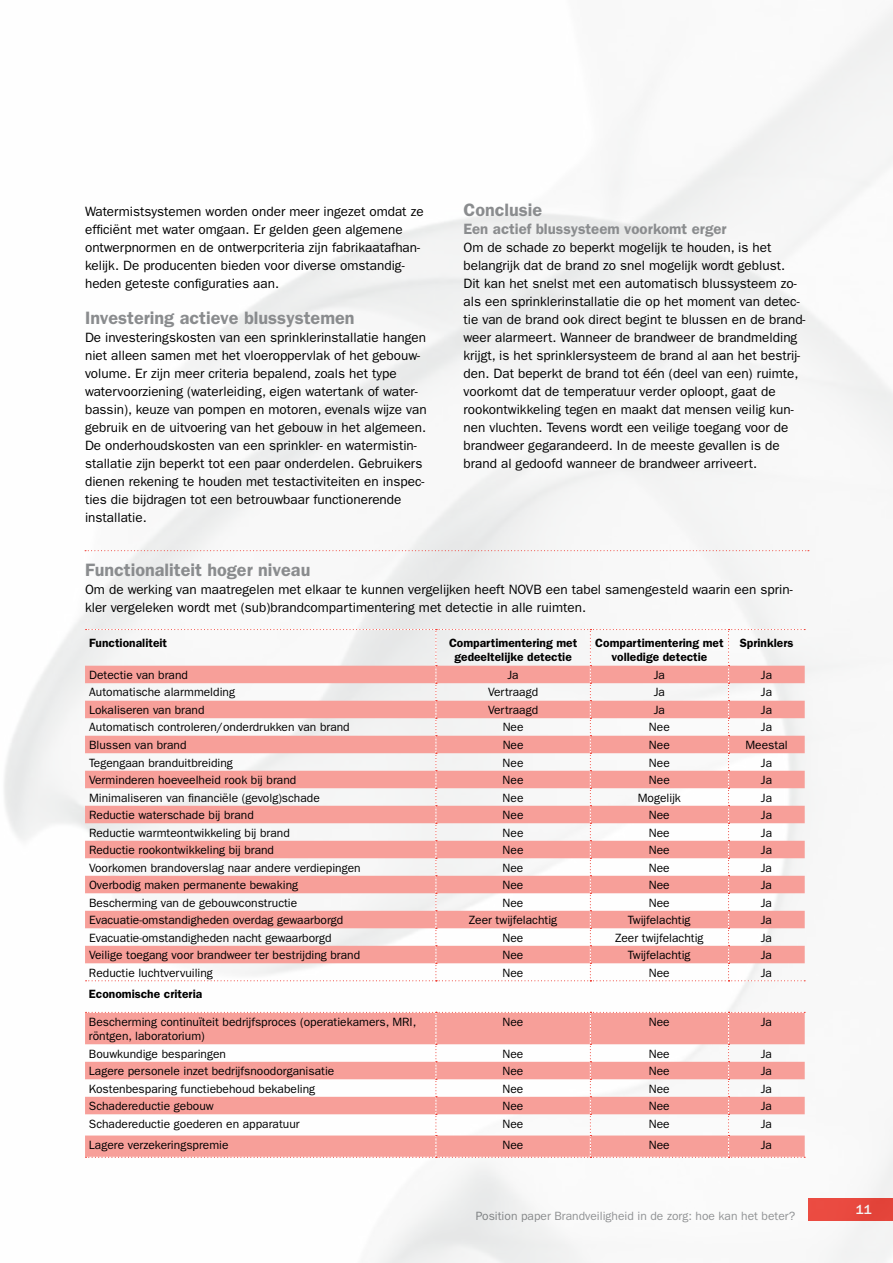
<style>
.page{position:relative;width:893px;height:1263px;background:#fff}
.page>*{position:absolute;margin:0;border:0;box-sizing:border-box;transform-origin:0 0}
.t1{font:600 18px "Franklin Gothic";color:#8a8c8e}
.t2{font:600 15px "Franklin Gothic";color:#8a8c8e}
.t3{font:13.5px/18px "Franklin Gothic";color:#000}
.t4{font:500 13.5px "Franklin Gothic";color:#fff}
.t5{font:12px/14.4px "Franklin Gothic";color:#000}
.t6{font:600 12px/14.4px "Franklin Gothic";color:#000;text-align:center}
.t7{font:12px "Franklin Gothic";color:#8a8c8e}
</style>
<div class="page">
<img style="left:4px;top:9px;width:889px;height:1254px">
<svg style="left:85px;top:666px;width:720px;height:491px"></svg>
<svg style="left:86px;top:1012px;width:719px;height:146px"></svg>
<svg style="left:86px;top:629px;width:719px;height:352px"></svg>
<svg style="left:85px;top:550px;width:724px;height:1px"></svg>
<p class="t3" style="left:85px;top:203px;width:340px">Watermistsystemen worden onder meer ingezet omdat ze efficiënt met water omgaan. Er gelden geen algemene ontwerpnormen en de ontwerpcriteria zijn fabrikaatafhan&shy;kelijk. De producenten bieden voor diverse omstandig&shy;heden geteste configuraties aan.</p>
<h1 class="t1" style="left:85px;top:307px;width:271px">Investering actieve blussystemen</h1>
<p class="t3" style="left:85px;top:329px;width:343px">De investeringskosten van een sprinklerinstallatie hangen niet alleen samen met het vloeroppervlak of het gebouw&shy;volume. Er zijn meer criteria bepalend, zoals het type watervoorziening (waterleiding, eigen watertank of water&shy;bassin), keuze van pompen en motoren, evenals wijze van gebruik en de uitvoering van het gebouw in het algemeen.<br>De onderhoudskosten van een sprinkler- en watermistin&shy;stallatie zijn beperkt tot een paar onderdelen. Gebruikers dienen rekening te houden met testactiviteiten en inspec&shy;ties die bijdragen tot een betrouwbaar functionerende installatie.</p>
<h1 class="t1" style="left:463px;top:199px;width:80px">Conclusie</h1>
<p class="t2" style="left:463px;top:220px;width:265px">Een actief blussysteem voorkomt erger</p>
<p class="t3" style="left:463px;top:239px;width:344px">Om de schade zo beperkt mogelijk te houden, is het belangrijk dat de brand zo snel mogelijk wordt geblust.<br>Dit kan het snelst met een automatisch blussysteem zo&shy;als een sprinklerinstallatie die op het moment van detec&shy;tie van de brand ook direct begint te blussen en de brand&shy;weer alarmeert. Wanneer de brandweer de brandmelding krijgt, is het sprinklersysteem de brand al aan het bestrij&shy;den. Dat beperkt de brand tot één (deel van een) ruimte, voorkomt dat de temperatuur verder oploopt, gaat de rookontwikkeling tegen en maakt dat mensen veilig kun&shy;nen vluchten. Tevens wordt een veilige toegang voor de brandweer gegarandeerd. In de meeste gevallen is de brand al gedoofd wanneer de brandweer arriveert.</p>
<h1 class="t1" style="left:85px;top:559px;width:227px">Functionaliteit hoger niveau</h1>
<p class="t3" style="left:85px;top:581px;width:709px">Om de werking van maatregelen met elkaar te kunnen vergelijken heeft NOVB een tabel samengesteld waarin een sprin&shy;kler vergeleken wordt met (sub)brandcompartimentering met detectie in alle ruimten.</p>
<p class="t6" style="left:89px;top:636px;width:80px">Functionaliteit</p>
<p class="t6" style="left:449px;top:636px;width:130px">Compartimentering met gedeeltelijke detectie</p>
<p class="t6" style="left:595px;top:636px;width:130px">Compartimentering met volledige detectie</p>
<p class="t6" style="left:740px;top:636px;width:55px">Sprinklers</p>
<p class="t5" style="left:89px;top:668px;width:100px">Detectie van brand</p>
<p class="t5" style="left:507px;top:668px;width:13px">Ja</p>
<p class="t5" style="left:654px;top:668px;width:13px">Ja</p>
<p class="t5" style="left:761px;top:668px;width:13px">Ja</p>
<p class="t5" style="left:89px;top:685px;width:147px">Automatische alarmmelding</p>
<p class="t5" style="left:488px;top:685px;width:52px">Vertraagd</p>
<p class="t5" style="left:654px;top:685px;width:13px">Ja</p>
<p class="t5" style="left:761px;top:685px;width:13px">Ja</p>
<p class="t5" style="left:89px;top:703px;width:117px">Lokaliseren van brand</p>
<p class="t5" style="left:488px;top:703px;width:52px">Vertraagd</p>
<p class="t5" style="left:654px;top:703px;width:13px">Ja</p>
<p class="t5" style="left:761px;top:703px;width:13px">Ja</p>
<p class="t5" style="left:89px;top:720px;width:262px">Automatisch controleren/onderdrukken van brand</p>
<p class="t5" style="left:503px;top:720px;width:22px">Nee</p>
<p class="t5" style="left:649px;top:720px;width:22px">Nee</p>
<p class="t5" style="left:761px;top:720px;width:13px">Ja</p>
<p class="t5" style="left:89px;top:738px;width:99px">Blussen van brand</p>
<p class="t5" style="left:503px;top:738px;width:22px">Nee</p>
<p class="t5" style="left:649px;top:738px;width:22px">Nee</p>
<p class="t5" style="left:745px;top:738px;width:44px">Meestal</p>
<p class="t5" style="left:89px;top:755px;width:145px">Tegengaan branduitbreiding</p>
<p class="t5" style="left:503px;top:755px;width:22px">Nee</p>
<p class="t5" style="left:649px;top:755px;width:22px">Nee</p>
<p class="t5" style="left:761px;top:755px;width:13px">Ja</p>
<p class="t5" style="left:89px;top:773px;width:209px">Verminderen hoeveelheid rook bij brand</p>
<p class="t5" style="left:503px;top:773px;width:22px">Nee</p>
<p class="t5" style="left:649px;top:773px;width:22px">Nee</p>
<p class="t5" style="left:761px;top:773px;width:13px">Ja</p>
<p class="t5" style="left:89px;top:790px;width:232px">Minimaliseren van financiële (gevolg)schade</p>
<p class="t5" style="left:503px;top:790px;width:22px">Nee</p>
<p class="t5" style="left:638px;top:790px;width:45px">Mogelijk</p>
<p class="t5" style="left:761px;top:790px;width:13px">Ja</p>
<p class="t5" style="left:89px;top:808px;width:166px">Reductie waterschade bij brand</p>
<p class="t5" style="left:503px;top:808px;width:22px">Nee</p>
<p class="t5" style="left:649px;top:808px;width:22px">Nee</p>
<p class="t5" style="left:761px;top:808px;width:13px">Ja</p>
<p class="t5" style="left:89px;top:825px;width:202px">Reductie warmteontwikkeling bij brand</p>
<p class="t5" style="left:503px;top:825px;width:22px">Nee</p>
<p class="t5" style="left:649px;top:825px;width:22px">Nee</p>
<p class="t5" style="left:761px;top:825px;width:13px">Ja</p>
<p class="t5" style="left:89px;top:843px;width:187px">Reductie rookontwikkeling bij brand</p>
<p class="t5" style="left:503px;top:843px;width:22px">Nee</p>
<p class="t5" style="left:649px;top:843px;width:22px">Nee</p>
<p class="t5" style="left:761px;top:843px;width:13px">Ja</p>
<p class="t5" style="left:89px;top:860px;width:273px">Voorkomen brandoverslag naar andere verdiepingen</p>
<p class="t5" style="left:503px;top:860px;width:22px">Nee</p>
<p class="t5" style="left:649px;top:860px;width:22px">Nee</p>
<p class="t5" style="left:761px;top:860px;width:13px">Ja</p>
<p class="t5" style="left:89px;top:878px;width:211px">Overbodig maken permanente bewaking</p>
<p class="t5" style="left:503px;top:878px;width:22px">Nee</p>
<p class="t5" style="left:649px;top:878px;width:22px">Nee</p>
<p class="t5" style="left:761px;top:878px;width:13px">Ja</p>
<p class="t5" style="left:89px;top:895px;width:210px">Bescherming van de gebouwconstructie</p>
<p class="t5" style="left:503px;top:895px;width:22px">Nee</p>
<p class="t5" style="left:649px;top:895px;width:22px">Nee</p>
<p class="t5" style="left:761px;top:895px;width:13px">Ja</p>
<p class="t5" style="left:89px;top:913px;width:256px">Evacuatie-omstandigheden overdag gewaarborgd</p>
<p class="t5" style="left:469px;top:913px;width:90px">Zeer twijfelachtig</p>
<p class="t5" style="left:628px;top:913px;width:64px">Twijfelachtig</p>
<p class="t5" style="left:761px;top:913px;width:13px">Ja</p>
<p class="t5" style="left:89px;top:930px;width:244px">Evacuatie-omstandigheden nacht gewaarborgd</p>
<p class="t5" style="left:503px;top:930px;width:22px">Nee</p>
<p class="t5" style="left:615px;top:930px;width:90px">Zeer twijfelachtig</p>
<p class="t5" style="left:761px;top:930px;width:13px">Ja</p>
<p class="t5" style="left:89px;top:948px;width:273px">Veilige toegang voor brandweer ter bestrijding brand</p>
<p class="t5" style="left:502px;top:948px;width:22px">Nee</p>
<p class="t5" style="left:628px;top:948px;width:64px">Twijfelachtig</p>
<p class="t5" style="left:761px;top:948px;width:13px">Ja</p>
<p class="t5" style="left:89px;top:965px;width:125px">Reductie luchtvervuiling</p>
<p class="t5" style="left:502px;top:965px;width:22px">Nee</p>
<p class="t5" style="left:649px;top:965px;width:22px">Nee</p>
<p class="t5" style="left:761px;top:965px;width:13px">Ja</p>
<p class="t6" style="left:89px;top:987px;width:115px">Economische criteria</p>
<p class="t5" style="left:89px;top:1014px;width:329px">Bescherming continuïteit bedrijfsproces (operatiekamers, MRI, röntgen, laboratorium)</p>
<p class="t5" style="left:502px;top:1014px;width:22px">Nee</p>
<p class="t5" style="left:649px;top:1014px;width:22px">Nee</p>
<p class="t5" style="left:761px;top:1014px;width:13px">Ja</p>
<p class="t5" style="left:89px;top:1046px;width:139px">Bouwkundige besparingen</p>
<p class="t5" style="left:502px;top:1046px;width:22px">Nee</p>
<p class="t5" style="left:649px;top:1046px;width:22px">Nee</p>
<p class="t5" style="left:761px;top:1046px;width:13px">Ja</p>
<p class="t5" style="left:89px;top:1064px;width:247px">Lagere personele inzet bedrijfsnoodorganisatie</p>
<p class="t5" style="left:502px;top:1064px;width:22px">Nee</p>
<p class="t5" style="left:649px;top:1064px;width:22px">Nee</p>
<p class="t5" style="left:761px;top:1064px;width:13px">Ja</p>
<p class="t5" style="left:89px;top:1081px;width:228px">Kostenbesparing functiebehoud bekabeling</p>
<p class="t5" style="left:502px;top:1081px;width:22px">Nee</p>
<p class="t5" style="left:649px;top:1081px;width:22px">Nee</p>
<p class="t5" style="left:761px;top:1081px;width:13px">Ja</p>
<p class="t5" style="left:89px;top:1099px;width:126px">Schadereductie gebouw</p>
<p class="t5" style="left:502px;top:1099px;width:22px">Nee</p>
<p class="t5" style="left:649px;top:1099px;width:22px">Nee</p>
<p class="t5" style="left:761px;top:1099px;width:13px">Ja</p>
<p class="t5" style="left:89px;top:1116px;width:212px">Schadereductie goederen en apparatuur</p>
<p class="t5" style="left:502px;top:1116px;width:22px">Nee</p>
<p class="t5" style="left:649px;top:1116px;width:22px">Nee</p>
<p class="t5" style="left:761px;top:1116px;width:13px">Ja</p>
<p class="t5" style="left:89px;top:1138px;width:141px">Lagere verzekeringspremie</p>
<p class="t5" style="left:502px;top:1138px;width:22px">Nee</p>
<p class="t5" style="left:649px;top:1138px;width:22px">Nee</p>
<p class="t5" style="left:761px;top:1138px;width:13px">Ja</p>
<p class="t7" style="left:476px;top:1209px;width:321px">Position paper Brandveiligheid in de zorg: hoe kan het beter?</p>
<p class="t4" style="left:856px;top:1202px;width:17px">11</p>
</div>
